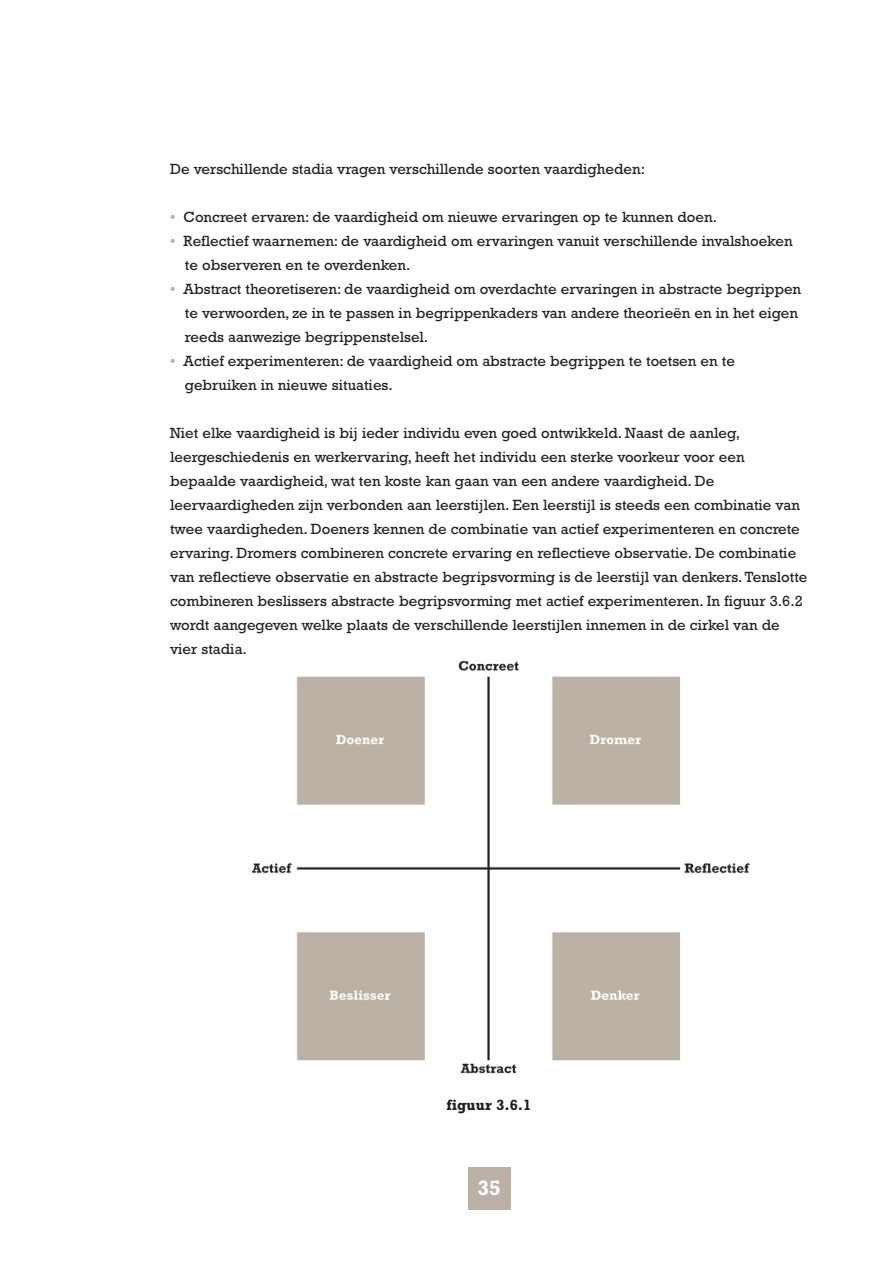
<style>
.page{position:relative;width:893px;height:1263px;background:#fff}
.page>*{position:absolute;margin:0;border:0;box-sizing:border-box;transform-origin:0 0}
.t1{font:700 21px "Rockwell";color:#fff}
.t2{font:15px/24px "Rockwell";color:#231f20}
.t3{font:700 15px "Rockwell";color:#231f20}
.s1{font-weight:700;color:#bbb1a5}
</style>
<div class="page">
<div style="left:468px;top:1167px;width:42px;height:42px;background:#bbb1a5"></div>
<img style="left:252px;top:660px;width:498px;height:414px">
<p class="t2" style="left:170px;top:159px;width:476px">De verschillende stadia vragen verschillende soorten vaardigheden:</p>
<p class="t2" style="left:170px;top:207px;width:548px"><span class="s1">•</span> Concreet ervaren: de vaardigheid om nieuwe ervaringen op te kunnen doen.</p>
<p class="t2" style="left:185px;top:231px;width:609px;text-indent:-15px"><span class="s1">•</span> Reflectief waarnemen: de vaardigheid om ervaringen vanuit verschillende invalshoeken te observeren en te overdenken.</p>
<p class="t2" style="left:185px;top:279px;width:618px;text-indent:-15px"><span class="s1">•</span> Abstract theoretiseren: de vaardigheid om overdachte ervaringen in abstracte begrippen te verwoorden, ze in te passen in begrippenkaders van andere theorieën en in het eigen reeds aanwezige begrippenstelsel.</p>
<p class="t2" style="left:185px;top:351px;width:552px;text-indent:-15px"><span class="s1">•</span> Actief experimenteren: de vaardigheid om abstracte begrippen te toetsen en te gebruiken in nieuwe situaties.</p>
<p class="t2" style="left:170px;top:423px;width:639px">Niet elke vaardigheid is bij ieder individu even goed ontwikkeld. Naast de aanleg, leergeschiedenis en werkervaring, heeft het individu een sterke voorkeur voor een bepaalde vaardigheid, wat ten koste kan gaan van een andere vaardigheid. De leervaardigheden zijn verbonden aan leerstijlen. Een leerstijl is steeds een combinatie van twee vaardigheden. Doeners kennen de combinatie van actief experimenteren en concrete ervaring. Dromers combineren concrete ervaring en reflectieve observatie. De combinatie van reflectieve observatie en abstracte begripsvorming is de leerstijl van denkers. Tenslotte combineren beslissers abstracte begripsvorming met actief experimenteren. In figuur 3.6.2 wordt aangegeven welke plaats de verschillende leerstijlen innemen in de cirkel van de vier stadia.</p>
<p class="t3" style="left:446px;top:1100px;width:87px">figuur 3.6.1</p>
<h1 class="t1" style="left:478px;top:1181px;width:25px">35</h1>
</div>
